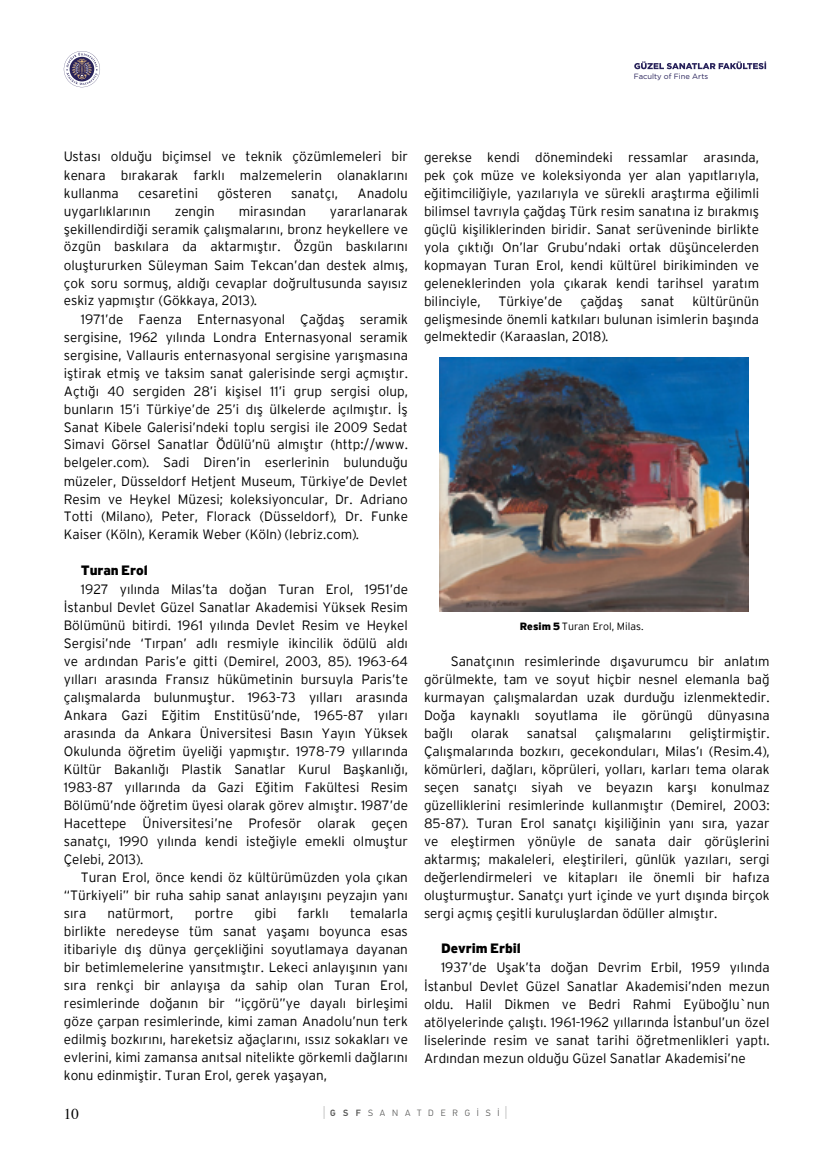
<style>
.page{position:relative;width:830px;height:1170px;background:#fff}
.page>*{position:absolute;margin:0;border:0;box-sizing:border-box;transform-origin:0 0}
.t1{font:15px "Times";color:#000}
.t2{font:300 13.5px/18px "Interstate Plain";color:#000;text-align:justify}
.t3{font:800 13.5px "Interstate Plain";color:#000}
.t4{font:300 10.5px "Interstate Plain";color:#000}
.t5{font:300 9.15px "PF Din Text Universal";letter-spacing:.755em;color:#575756}
.t6{font:7.65px "Gotham";color:#28225a}
.s1{font-weight:800}
.s2{font-weight:500}
</style>
<div class="page">
<svg style="left:323px;top:1106px;width:1px;height:12px"></svg>
<svg style="left:505px;top:1106px;width:1px;height:12px"></svg>
<svg style="left:63px;top:51px;width:37px;height:36px"></svg>
<svg style="left:634px;top:61px;width:131px;height:8px"></svg>
<img style="left:439px;top:357px;width:309px;height:254px">
<p class="t6" style="left:633px;top:71px;width:76px">Faculty of Fine Arts</p>
<p class="t2" style="left:64px;top:147px;width:345px;line-height:18.5px">Ustası olduğu biçimsel ve teknik çözümlemeleri bir kenara bırakarak farklı malzemelerin olanaklarını kullanma</p>
<p class="t2" style="left:138px;top:184px;width:61px">cesaretini</p>
<p class="t2" style="left:217px;top:184px;width:56px">gösteren</p>
<p class="t2" style="left:291px;top:184px;width:48px">sanatçı,</p>
<p class="t2" style="left:357px;top:184px;width:52px">Anadolu</p>
<p class="t2" style="left:64px;top:202px;width:88px">uygarlıklarının</p>
<p class="t2" style="left:175px;top:202px;width:42px">zengin</p>
<p class="t2" style="left:238px;top:202px;width:69px">mirasından</p>
<p class="t2" style="left:64px;top:202px;width:345px;line-height:17.5px;text-indent:266px">yararlanarak şekillendirdiği seramik çalışmalarını, bronz heykellere ve özgün baskılara da aktarmıştır. Özgün baskılarını</p>
<p class="t2" style="left:64px;top:256px;width:345px;line-height:17.5px">oluştururken Süleyman Saim Tekcan’dan destek almış, çok soru sormuş, aldığı cevaplar doğrultusunda sayısız eskiz yapmıştır (Gökkaya, 2013).</p>
<p class="t2" style="left:64px;top:310px;width:345px;text-indent:17px">1971’de Faenza Enternasyonal Çağdaş seramik sergisine, 1962 yılında Londra Enternasyonal seramik sergisine, Vallauris enternasyonal sergisine yarışmasına iştirak etmiş ve taksim sanat galerisinde sergi açmıştır.<br>Açtığı 40 sergiden 28’i kişisel 11’i grup sergisi olup, bunların 15’i Türkiye’de 25’i dış ülkelerde açılmıştır. İş Sanat Kibele Galerisi’ndeki toplu sergisi ile 2009 Sedat Simavi Görsel Sanatlar Ödülü’nü almıştır (http://www. belgeler.com). Sadi Diren’in eserlerinin bulunduğu müzeler, Düsseldorf Hetjent Museum, Türkiye’de Devlet Resim ve Heykel Müzesi; koleksiyoncular, Dr. Adriano Totti (Milano), Peter, Florack (Düsseldorf), Dr. Funke Kaiser (Köln), Keramik Weber (Köln) (lebriz.com).</p>
<p class="t3" style="left:81px;top:562px;width:69px">Turan Erol</p>
<p class="t2" style="left:64px;top:580px;width:345px;text-indent:17px">1927 yılında Milas’ta doğan Turan Erol, 1951’de İstanbul Devlet Güzel Sanatlar Akademisi Yüksek Resim Bölümünü bitirdi. 1961 yılında Devlet Resim ve Heykel Sergisi’nde ‘Tırpan’ adlı resmiyle ikincilik ödülü aldı ve ardından Paris’e gitti (Demirel, 2003, 85). 1963-64</p>
<p class="t2" style="left:64px;top:670px;width:345px">yılları arasında Fransız hükümetinin bursuyla Paris’te çalışmalarda bulunmuştur. 1963-73 yılları arasında Ankara Gazi Eğitim Enstitüsü’nde, 1965-87 yıları arasında da Ankara Üniversitesi Basın Yayın Yüksek Okulunda öğretim üyeliği yapmıştır. 1978-79 yıllarında Kültür Bakanlığı Plastik Sanatlar Kurul Başkanlığı, 1983-87 yıllarında da Gazi Eğitim Fakültesi Resim Bölümü’nde öğretim üyesi olarak görev almıştır. 1987’de Hacettepe Üniversitesi’ne Profesör olarak geçen sanatçı, 1990 yılında kendi isteğiyle emekli olmuştur Çelebi, 2013).</p>
<p class="t2" style="left:64px;top:868px;width:345px;text-indent:17px">Turan Erol, önce kendi öz kültürümüzden yola çıkan “Türkiyeli” bir ruha sahip sanat anlayışını peyzajın yanı sıra</p>
<p class="t2" style="left:64px;top:904px;width:345px;text-indent:286px">temalarla birlikte neredeyse tüm sanat yaşamı boyunca esas itibariyle dış dünya gerçekliğini soyutlamaya dayanan bir betimlemelerine yansıtmıştır. Lekeci anlayışının yanı sıra renkçi bir anlayışa da sahip olan Turan Erol, resimlerinde doğanın bir “içgörü”ye dayalı birleşimi göze çarpan resimlerinde, kimi zaman Anadolu’nun terk edilmiş bozkırını, hareketsiz ağaçlarını, ıssız sokakları ve evlerini, kimi zamansa anıtsal nitelikte görkemli dağlarını konu edinmiştir. Turan Erol, gerek yaşayan,</p>
<p class="t2" style="left:107px;top:904px;width:67px">natürmort,</p>
<p class="t2" style="left:195px;top:904px;width:40px">portre</p>
<p class="t2" style="left:254px;top:904px;width:23px">gibi</p>
<p class="t2" style="left:297px;top:904px;width:33px">farklı</p>
<p class="t2" style="left:424px;top:148px;width:336px">gerekse kendi dönemindeki ressamlar arasında, pek çok müze ve koleksiyonda yer alan yapıtlarıyla, eğitimciliğiyle, yazılarıyla ve sürekli araştırma eğilimli bilimsel tavrıyla çağdaş Türk resim sanatına iz bırakmış güçlü kişiliklerinden biridir. Sanat serüveninde birlikte yola çıktığı On’lar Grubu’ndaki ortak düşüncelerden kopmayan Turan Erol, kendi kültürel birikiminden ve geleneklerinden yola çıkarak kendi tarihsel yaratım bilinciyle,</p>
<p class="t2" style="left:498px;top:292px;width:65px">Türkiye’de</p>
<p class="t2" style="left:580px;top:292px;width:44px">çağdaş</p>
<p class="t2" style="left:640px;top:292px;width:35px">sanat</p>
<p class="t2" style="left:424px;top:292px;width:336px;line-height:17.5px;text-indent:268px">kültürünün gelişmesinde önemli katkıları bulunan isimlerin başında gelmektedir (Karaaslan, 2018).</p>
<p class="t4" style="left:519px;top:620px;width:125px"><span class="s1">Resim 5</span> Turan Erol, Milas.</p>
<p class="t2" style="left:424px;top:652px;width:347px;text-indent:27px">Sanatçının resimlerinde dışavurumcu bir anlatım görülmekte, tam ve soyut hiçbir nesnel elemanla bağ kurmayan çalışmalardan uzak durduğu izlenmektedir.<br>Doğa kaynaklı soyutlama ile görüngü dünyasına bağlı</p>
<p class="t2" style="left:424px;top:724px;width:347px;line-height:17.2px;text-align:right">geliştirmiştir.<br>Çalışmalarında bozkırı, gecekonduları, Milas’ı (Resim.4),</p>
<p class="t2" style="left:424px;top:760px;width:347px">kömürleri, dağları, köprüleri, yolları, karları tema olarak seçen sanatçı siyah ve beyazın karşı konulmaz güzelliklerini resimlerinde kullanmıştır (Demirel, 2003:<br>85-87). Turan Erol sanatçı kişiliğinin yanı sıra, yazar</p>
<p class="t2" style="left:424px;top:832px;width:347px">ve eleştirmen yönüyle de sanata dair görüşlerini aktarmış; makaleleri, eleştirileri, günlük yazıları, sergi değerlendirmeleri ve kitapları ile önemli bir hafıza oluşturmuştur. Sanatçı yurt içinde ve yurt dışında birçok sergi açmış çeşitli kuruluşlardan ödüller almıştır.</p>
<p class="t3" style="left:441px;top:940px;width:81px">Devrim Erbil</p>
<p class="t2" style="left:424px;top:957px;width:347px;text-indent:17px">1937’de Uşak’ta doğan Devrim Erbil, 1959 yılında İstanbul Devlet Güzel Sanatlar Akademisi’nden mezun oldu. Halil Dikmen ve Bedri Rahmi Eyüboğlu`nun atölyelerinde çalıştı. 1961-1962 yıllarında İstanbul’un özel liselerinde resim ve sanat tarihi öğretmenlikleri yaptı.<br>Ardından mezun olduğu Güzel Sanatlar Akademisi’ne</p>
<p class="t2" style="left:471px;top:724px;width:39px">olarak</p>
<p class="t2" style="left:526px;top:724px;width:52px">sanatsal</p>
<p class="t2" style="left:595px;top:724px;width:78px">çalışmalarını</p>
<p class="t1" style="left:64px;top:1099px;width:16px">10</p>
<p class="t5" style="left:330px;top:1107px;width:171px"><span class="s2">GSF</span>SANATDERGİSİ</p>
</div>
